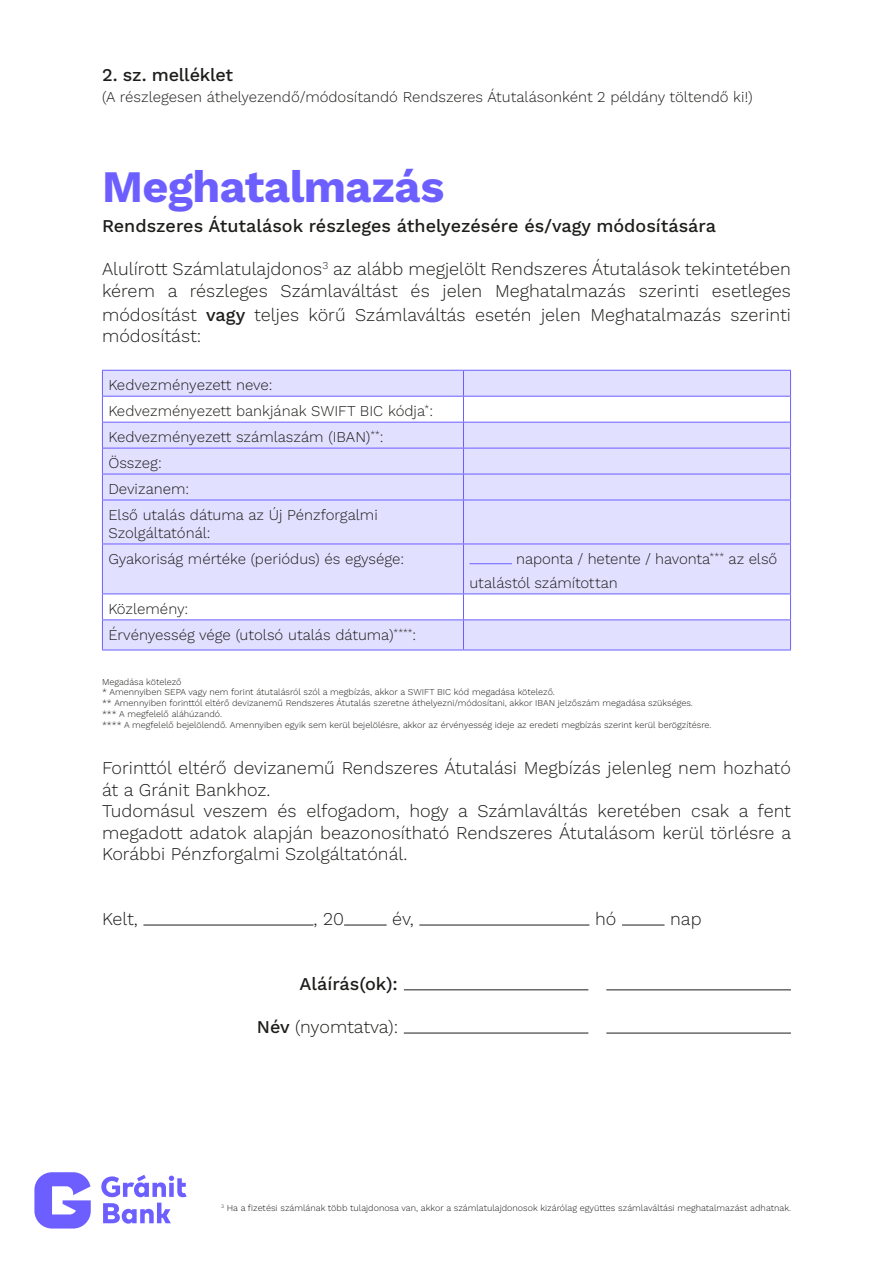
<style>
.page{position:relative;width:893px;height:1263px;background:#fff}
.page>*{position:absolute;margin:0;border:0;box-sizing:border-box;transform-origin:0 0}
.t1{font:700 45px "Work Sans";letter-spacing:-.01em;color:#6d5fff}
.t2{font:300 18px/21.6px "Work Sans";color:#1d1d1b}
.t3{font:500 18px "Work Sans";color:#1d1d1b}
.t4{font:300 15px/26px "Work Sans";color:#1d1d1b}
.t5{font:300 9px/10.8px "Work Sans";color:#1d1d1b}
.s1{font-weight:500}
</style>
<div class="page">
<svg style="left:103px;top:371px;width:687px;height:279px;fill:#e1e0ff"></svg>
<hr style="left:102px;top:370px;width:361px;height:1px;background:#6d5fff">
<hr style="left:463px;top:370px;width:328px;height:1px;background:#6d5fff">
<hr style="left:102px;top:396px;width:361px;height:1px;background:#6d5fff">
<hr style="left:463px;top:396px;width:328px;height:1px;background:#6d5fff">
<hr style="left:102px;top:422px;width:361px;height:1px;background:#6d5fff">
<hr style="left:463px;top:422px;width:328px;height:1px;background:#6d5fff">
<hr style="left:102px;top:448px;width:361px;height:1px;background:#6d5fff">
<hr style="left:463px;top:448px;width:328px;height:1px;background:#6d5fff">
<hr style="left:102px;top:474px;width:361px;height:1px;background:#6d5fff">
<svg style="left:102px;top:371px;width:1px;height:129px"></svg>
<hr style="left:463px;top:474px;width:328px;height:1px;background:#6d5fff">
<svg style="left:463px;top:371px;width:1px;height:129px"></svg>
<svg style="left:790px;top:371px;width:1px;height:129px"></svg>
<hr style="left:102px;top:500px;width:361px;height:1px;background:#6d5fff">
<hr style="left:102px;top:500px;width:1px;height:44px;background:#6d5fff">
<hr style="left:463px;top:500px;width:328px;height:1px;background:#6d5fff">
<hr style="left:463px;top:500px;width:1px;height:44px;background:#6d5fff">
<hr style="left:790px;top:500px;width:1px;height:44px;background:#6d5fff">
<hr style="left:102px;top:544px;width:361px;height:1px;background:#6d5fff">
<hr style="left:102px;top:544px;width:1px;height:49px;background:#6d5fff">
<hr style="left:463px;top:544px;width:328px;height:1px;background:#6d5fff">
<hr style="left:463px;top:544px;width:1px;height:49px;background:#6d5fff">
<hr style="left:790px;top:544px;width:1px;height:49px;background:#6d5fff">
<hr style="left:102px;top:593px;width:361px;height:1px;background:#6d5fff">
<svg style="left:102px;top:594px;width:1px;height:25px"></svg>
<hr style="left:463px;top:593px;width:328px;height:1px;background:#6d5fff">
<svg style="left:463px;top:594px;width:1px;height:25px"></svg>
<svg style="left:790px;top:594px;width:1px;height:25px"></svg>
<hr style="left:102px;top:619px;width:361px;height:1px;background:#6d5fff">
<hr style="left:102px;top:620px;width:1px;height:30px;background:#6d5fff">
<hr style="left:463px;top:619px;width:328px;height:1px;background:#6d5fff">
<hr style="left:463px;top:620px;width:1px;height:30px;background:#6d5fff">
<hr style="left:790px;top:620px;width:1px;height:30px;background:#6d5fff">
<hr style="left:102px;top:650px;width:361px;height:1px;background:#6d5fff">
<hr style="left:463px;top:650px;width:328px;height:1px;background:#6d5fff">
<hr style="left:469px;top:563px;width:43px;height:1px;background:#6d5fff">
<hr style="left:143px;top:925px;width:170px;height:1px;background:#1d1d1b">
<hr style="left:344px;top:925px;width:43px;height:1px;background:#1d1d1b">
<hr style="left:419px;top:925px;width:170px;height:1px;background:#1d1d1b">
<hr style="left:622px;top:925px;width:42px;height:1px;background:#1d1d1b">
<hr style="left:404px;top:989px;width:184px;height:1px;background:#1d1d1b">
<hr style="left:606px;top:989px;width:185px;height:1px;background:#1d1d1b">
<hr style="left:404px;top:1033px;width:184px;height:1px;background:#1d1d1b">
<hr style="left:606px;top:1033px;width:185px;height:1px;background:#1d1d1b">
<svg style="left:34px;top:1172px;width:153px;height:56px"></svg>
<p class="t3" style="left:102px;top:61px;width:133px">2. sz. melléklet</p>
<p class="t4" style="left:102px;top:83px;width:652px">(A részlegesen áthelyezendő/módosítandó Rendszeres Átutalásonként 2 példány töltendő ki!)</p>
<h1 class="t1" style="left:102px;top:152px;width:344px">Meghatalmazás</h1>
<p class="t3" style="left:102px;top:212px;width:615px">Rendszeres Átutalások részleges áthelyezésére és/vagy módosítására</p>
<p class="t2" style="left:102px;top:257px;width:690px">Alulírott Számlatulajdonos<sup>3</sup> az alább megjelölt Rendszeres Átutalások tekintetében kérem a részleges Számlaváltást és jelen Meghatalmazás szerinti esetleges</p>
<p class="t2" style="left:102px;top:303px;width:690px">módosítást <span class="s1">vagy</span> teljes körű Számlaváltás esetén jelen Meghatalmazás szerinti módosítást:</p>
<p class="t4" style="left:108px;top:371px;width:326px">Kedvezményezett neve:<br>Kedvezményezett bankjának SWIFT BIC kódja<sup>*</sup>:<br>Kedvezményezett számlaszám (IBAN)<sup>**</sup>:<br>Összeg:<br>Devizanem:<br>Első utalás dátuma az Új Pénzforgalmi</p>
<p class="t4" style="left:108px;top:519px;width:297px">Szolgáltatónál:<br>Gyakoriság mértéke (periódus) és egysége:</p>
<p class="t4" style="left:469px;top:546px;width:309px;line-height:24px;text-indent:47px">naponta / hetente / havonta<sup>***</sup> az első utalástól számítottan</p>
<p class="t4" style="left:108px;top:595px;width:309px">Közlemény:<br>Érvényesség vége (utolsó utalás dátuma)<sup>****</sup>:</p>
<p class="t5" style="left:102px;top:676px;width:611px">Megadása kötelező<br>* Amennyiben SEPA vagy nem forint átutalásról szól a megbízás, akkor a SWIFT BIC kód megadása kötelező.<br>** Amennyiben forinttól eltérő devizanemű Rendszeres Átutalás szeretne áthelyezni/módosítani, akkor IBAN jelzőszám megadása szükséges.<br>*** A megfelelő aláhúzandó.<br>**** A megfelelő bejelölendő. Amennyiben egyik sem kerül bejelölésre, akkor az érvényesség ideje az eredeti megbízás szerint kerül berögzítésre.</p>
<p class="t2" style="left:102px;top:756px;width:691px">Forinttól eltérő devizanemű Rendszeres Átutalási Megbízás jelenleg nem hozható át a Gránit Bankhoz.<br>Tudomásul veszem és elfogadom, hogy a Számlaváltás keretében csak a fent megadott adatok alapján beazonosítható Rendszeres Átutalásom kerül törlésre a Korábbi Pénzforgalmi Szolgáltatónál.</p>
<p class="t2" style="left:102px;top:907px;width:37px">Kelt,</p>
<p class="t2" style="left:313px;top:907px;width:32px">, 20</p>
<p class="t2" style="left:392px;top:907px;width:23px">év,</p>
<p class="t2" style="left:595px;top:907px;width:23px">hó</p>
<p class="t2" style="left:670px;top:907px;width:33px">nap</p>
<p class="t3" style="left:300px;top:970px;width:100px">Aláírás(ok):</p>
<p class="t2" style="left:257px;top:1015px;width:143px"><span class="s1">Név</span> (nyomtatva):</p>
<p class="t5" style="left:221px;top:1202px;width:571px"><sup>3</sup> Ha a fizetési számlának több tulajdonosa van, akkor a számlatulajdonosok kizárólag együttes számlaváltási meghatalmazást adhatnak.</p>
</div>
